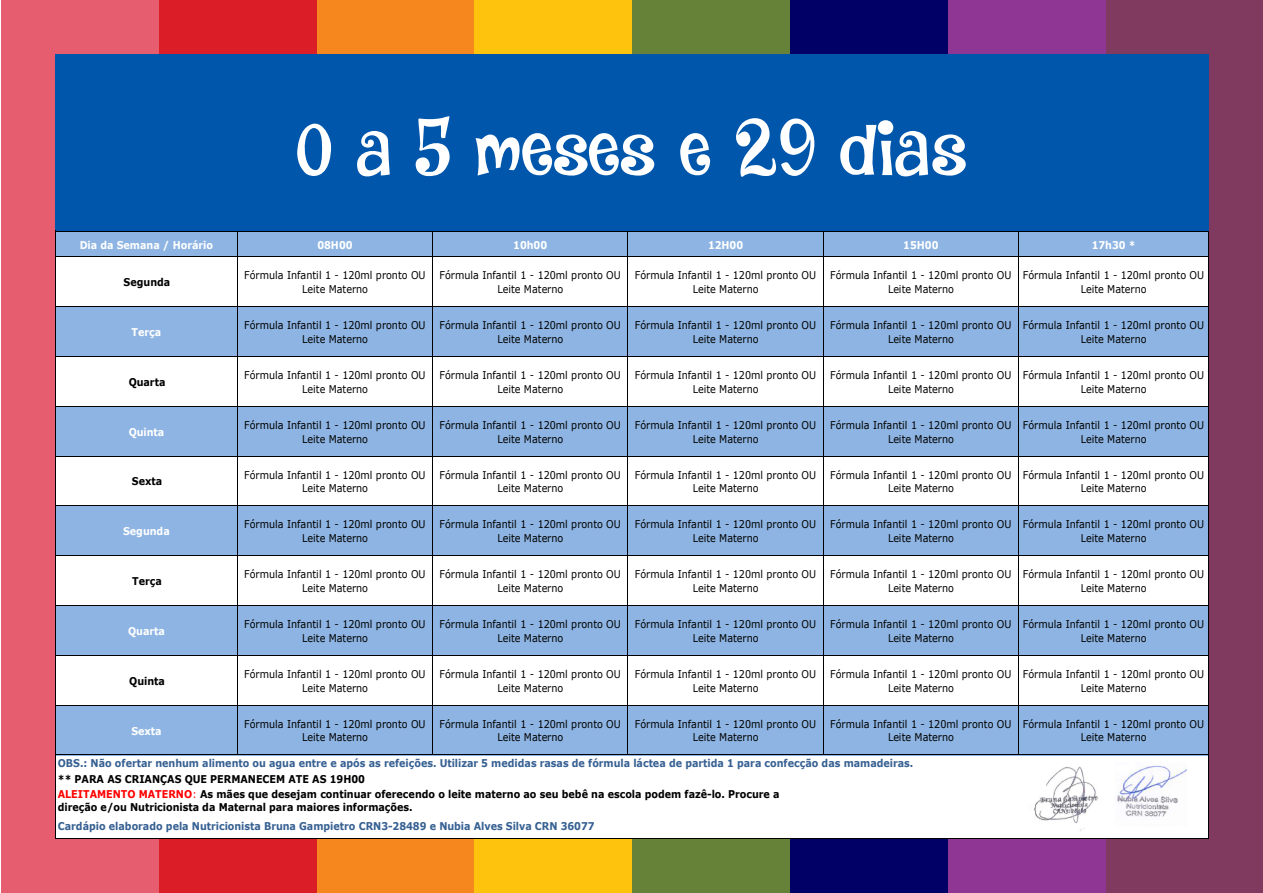
<style>
.page{position:relative;width:1263px;height:893px;background:#fff}
.page>*{position:absolute;margin:0;border:0;box-sizing:border-box;transform-origin:0 0}
.t1{font:72px "DK Jambo";letter-spacing:-.03em;color:#fff}
.Imagem{font:10.65px/13.8px "Verdana";color:#000;text-align:center;scale:.9 1}
.Imagem-2{font:700 10.65px/13.8px "Verdana";color:#000;scale:.9 1}
.Imagem-3{font:700 10.65px "Verdana";color:#366092;scale:.9 1}
.Imagem-4{font:700 10.65px "Verdana";letter-spacing:-.005em;color:#fff;scale:.9 1}
.s1{color:#f00}
.s2{font-weight:400;color:#f00}
</style>
<div class="page">
<div style="left:474px;top:0;width:158px;height:893px;background:#fec30c"></div>
<div style="left:316px;top:0;width:158px;height:893px;background:#f5871e"></div>
<div style="left:632px;top:0;width:158px;height:893px;background:#658238"></div>
<div style="left:790px;top:0;width:158px;height:893px;background:#006"></div>
<div style="left:948px;top:0;width:158px;height:893px;background:#8f3594"></div>
<div style="left:159px;top:0;width:157px;height:893px;background:#db1d28"></div>
<div style="left:1106px;top:0;width:157px;height:893px;background:#803a60"></div>
<div style="left:1px;top:0;width:158px;height:893px;background:#e55d6e"></div>
<div style="left:55px;top:54px;width:1154px;height:785px;background:#fff"></div>
<div style="left:55px;top:54px;width:1154px;height:177px;background:#0056ab"></div>
<div style="left:56px;top:232px;width:1153px;height:25px;background:#8db4e2"></div>
<div style="left:56px;top:307px;width:1153px;height:50px;background:#8db4e2"></div>
<div style="left:56px;top:406px;width:1153px;height:50px;background:#8db4e2"></div>
<div style="left:56px;top:506px;width:1153px;height:50px;background:#8db4e2"></div>
<div style="left:56px;top:606px;width:1153px;height:49px;background:#8db4e2"></div>
<div style="left:56px;top:705px;width:1153px;height:50px;background:#8db4e2"></div>
<hr style="left:55px;top:231px;width:1px;height:608px;background:#000">
<hr style="left:237px;top:232px;width:1px;height:523px;background:#000">
<hr style="left:432px;top:232px;width:1px;height:523px;background:#000">
<hr style="left:627px;top:232px;width:1px;height:523px;background:#000">
<hr style="left:823px;top:232px;width:1px;height:523px;background:#000">
<hr style="left:1018px;top:232px;width:1px;height:523px;background:#000">
<hr style="left:1208px;top:232px;width:1px;height:607px;background:#000">
<hr style="left:56px;top:231px;width:1153px;height:1px;background:#000">
<hr style="left:56px;top:257px;width:1153px;height:1px;background:#000">
<hr style="left:56px;top:306px;width:1153px;height:1px;background:#000">
<hr style="left:56px;top:356px;width:1153px;height:1px;background:#000">
<hr style="left:56px;top:406px;width:1153px;height:1px;background:#000">
<hr style="left:56px;top:456px;width:1153px;height:1px;background:#000">
<hr style="left:56px;top:505px;width:1153px;height:1px;background:#000">
<hr style="left:56px;top:555px;width:1153px;height:1px;background:#000">
<hr style="left:56px;top:605px;width:1153px;height:1px;background:#000">
<hr style="left:56px;top:655px;width:1153px;height:1px;background:#000">
<hr style="left:56px;top:705px;width:1153px;height:1px;background:#000">
<hr style="left:56px;top:754px;width:1153px;height:1px;background:#000">
<hr style="left:56px;top:838px;width:1153px;height:1px;background:#000">
<img style="left:1034px;top:766px;width:64px;height:65px">
<img style="left:1117px;top:765px;width:70px;height:52px">
<p class="t1" style="left:295px;top:102px;width:674px">0 a 5 meses e 29 dias</p>
<p class="Imagem-4" style="left:80px;top:237px;width:150px">Dia da Semana / Horário</p>
<p class="Imagem-4" style="left:317px;top:237px;width:41px">08H00</p>
<p class="Imagem-4" style="left:513px;top:237px;width:39px">10h00</p>
<p class="Imagem-4" style="left:708px;top:237px;width:41px">12H00</p>
<p class="Imagem-4" style="left:903px;top:237px;width:41px">15H00</p>
<p class="Imagem-4" style="left:1092px;top:237px;width:50px">17h30 *</p>
<p class="Imagem-2" style="left:124px;top:275px;width:53px">Segunda</p>
<p class="Imagem" style="left:244px;top:269px;width:203px">Fórmula Infantil 1 - 120ml pronto OU<br>Leite Materno</p>
<p class="Imagem" style="left:440px;top:269px;width:203px">Fórmula Infantil 1 - 120ml pronto OU<br>Leite Materno</p>
<p class="Imagem" style="left:635px;top:269px;width:203px">Fórmula Infantil 1 - 120ml pronto OU<br>Leite Materno</p>
<p class="Imagem" style="left:830px;top:269px;width:203px">Fórmula Infantil 1 - 120ml pronto OU<br>Leite Materno</p>
<p class="Imagem" style="left:1023px;top:269px;width:203px">Fórmula Infantil 1 - 120ml pronto OU<br>Leite Materno</p>
<p class="Imagem-4" style="left:132px;top:325px;width:35px">Terça</p>
<p class="Imagem" style="left:244px;top:318px;width:203px">Fórmula Infantil 1 - 120ml pronto OU<br>Leite Materno</p>
<p class="Imagem" style="left:440px;top:318px;width:203px">Fórmula Infantil 1 - 120ml pronto OU<br>Leite Materno</p>
<p class="Imagem" style="left:635px;top:318px;width:203px">Fórmula Infantil 1 - 120ml pronto OU<br>Leite Materno</p>
<p class="Imagem" style="left:830px;top:318px;width:203px">Fórmula Infantil 1 - 120ml pronto OU<br>Leite Materno</p>
<p class="Imagem" style="left:1023px;top:318px;width:203px">Fórmula Infantil 1 - 120ml pronto OU<br>Leite Materno</p>
<p class="Imagem-2" style="left:129px;top:375px;width:42px">Quarta</p>
<p class="Imagem" style="left:244px;top:368px;width:203px">Fórmula Infantil 1 - 120ml pronto OU<br>Leite Materno</p>
<p class="Imagem" style="left:440px;top:368px;width:203px">Fórmula Infantil 1 - 120ml pronto OU<br>Leite Materno</p>
<p class="Imagem" style="left:635px;top:368px;width:203px">Fórmula Infantil 1 - 120ml pronto OU<br>Leite Materno</p>
<p class="Imagem" style="left:830px;top:368px;width:203px">Fórmula Infantil 1 - 120ml pronto OU<br>Leite Materno</p>
<p class="Imagem" style="left:1023px;top:368px;width:203px">Fórmula Infantil 1 - 120ml pronto OU<br>Leite Materno</p>
<p class="Imagem-4" style="left:129px;top:424px;width:41px">Quinta</p>
<p class="Imagem" style="left:244px;top:418px;width:203px">Fórmula Infantil 1 - 120ml pronto OU<br>Leite Materno</p>
<p class="Imagem" style="left:440px;top:418px;width:203px">Fórmula Infantil 1 - 120ml pronto OU<br>Leite Materno</p>
<p class="Imagem" style="left:635px;top:418px;width:203px">Fórmula Infantil 1 - 120ml pronto OU<br>Leite Materno</p>
<p class="Imagem" style="left:830px;top:418px;width:203px">Fórmula Infantil 1 - 120ml pronto OU<br>Leite Materno</p>
<p class="Imagem" style="left:1023px;top:418px;width:203px">Fórmula Infantil 1 - 120ml pronto OU<br>Leite Materno</p>
<p class="Imagem-2" style="left:132px;top:474px;width:35px">Sexta</p>
<p class="Imagem" style="left:244px;top:468px;width:203px">Fórmula Infantil 1 - 120ml pronto OU<br>Leite Materno</p>
<p class="Imagem" style="left:440px;top:468px;width:203px">Fórmula Infantil 1 - 120ml pronto OU<br>Leite Materno</p>
<p class="Imagem" style="left:635px;top:468px;width:203px">Fórmula Infantil 1 - 120ml pronto OU<br>Leite Materno</p>
<p class="Imagem" style="left:830px;top:468px;width:203px">Fórmula Infantil 1 - 120ml pronto OU<br>Leite Materno</p>
<p class="Imagem" style="left:1023px;top:468px;width:203px">Fórmula Infantil 1 - 120ml pronto OU<br>Leite Materno</p>
<p class="Imagem-4" style="left:123px;top:524px;width:53px">Segunda</p>
<p class="Imagem" style="left:244px;top:517px;width:203px">Fórmula Infantil 1 - 120ml pronto OU<br>Leite Materno</p>
<p class="Imagem" style="left:440px;top:517px;width:203px">Fórmula Infantil 1 - 120ml pronto OU<br>Leite Materno</p>
<p class="Imagem" style="left:635px;top:517px;width:203px">Fórmula Infantil 1 - 120ml pronto OU<br>Leite Materno</p>
<p class="Imagem" style="left:830px;top:517px;width:203px">Fórmula Infantil 1 - 120ml pronto OU<br>Leite Materno</p>
<p class="Imagem" style="left:1023px;top:517px;width:203px">Fórmula Infantil 1 - 120ml pronto OU<br>Leite Materno</p>
<p class="Imagem-2" style="left:132px;top:574px;width:35px">Terça</p>
<p class="Imagem" style="left:244px;top:567px;width:203px">Fórmula Infantil 1 - 120ml pronto OU<br>Leite Materno</p>
<p class="Imagem" style="left:440px;top:567px;width:203px">Fórmula Infantil 1 - 120ml pronto OU<br>Leite Materno</p>
<p class="Imagem" style="left:635px;top:567px;width:203px">Fórmula Infantil 1 - 120ml pronto OU<br>Leite Materno</p>
<p class="Imagem" style="left:830px;top:567px;width:203px">Fórmula Infantil 1 - 120ml pronto OU<br>Leite Materno</p>
<p class="Imagem" style="left:1023px;top:567px;width:203px">Fórmula Infantil 1 - 120ml pronto OU<br>Leite Materno</p>
<p class="Imagem-4" style="left:128px;top:623px;width:42px">Quarta</p>
<p class="Imagem" style="left:244px;top:617px;width:203px">Fórmula Infantil 1 - 120ml pronto OU<br>Leite Materno</p>
<p class="Imagem" style="left:440px;top:617px;width:203px">Fórmula Infantil 1 - 120ml pronto OU<br>Leite Materno</p>
<p class="Imagem" style="left:635px;top:617px;width:203px">Fórmula Infantil 1 - 120ml pronto OU<br>Leite Materno</p>
<p class="Imagem" style="left:830px;top:617px;width:203px">Fórmula Infantil 1 - 120ml pronto OU<br>Leite Materno</p>
<p class="Imagem" style="left:1023px;top:617px;width:203px">Fórmula Infantil 1 - 120ml pronto OU<br>Leite Materno</p>
<p class="Imagem-2" style="left:129px;top:673px;width:41px">Quinta</p>
<p class="Imagem" style="left:244px;top:667px;width:203px">Fórmula Infantil 1 - 120ml pronto OU<br>Leite Materno</p>
<p class="Imagem" style="left:440px;top:667px;width:203px">Fórmula Infantil 1 - 120ml pronto OU<br>Leite Materno</p>
<p class="Imagem" style="left:635px;top:667px;width:203px">Fórmula Infantil 1 - 120ml pronto OU<br>Leite Materno</p>
<p class="Imagem" style="left:830px;top:667px;width:203px">Fórmula Infantil 1 - 120ml pronto OU<br>Leite Materno</p>
<p class="Imagem" style="left:1023px;top:667px;width:203px">Fórmula Infantil 1 - 120ml pronto OU<br>Leite Materno</p>
<p class="Imagem-4" style="left:131px;top:723px;width:35px">Sexta</p>
<p class="Imagem" style="left:244px;top:717px;width:203px">Fórmula Infantil 1 - 120ml pronto OU<br>Leite Materno</p>
<p class="Imagem" style="left:440px;top:717px;width:203px">Fórmula Infantil 1 - 120ml pronto OU<br>Leite Materno</p>
<p class="Imagem" style="left:635px;top:717px;width:203px">Fórmula Infantil 1 - 120ml pronto OU<br>Leite Materno</p>
<p class="Imagem" style="left:830px;top:717px;width:203px">Fórmula Infantil 1 - 120ml pronto OU<br>Leite Materno</p>
<p class="Imagem" style="left:1023px;top:717px;width:203px">Fórmula Infantil 1 - 120ml pronto OU<br>Leite Materno</p>
<p class="Imagem-2" style="left:58px;top:772px;width:343px">** PARA AS CRIANÇAS QUE PERMANECEM ATE AS 19H00</p>
<p class="Imagem-3" style="left:58px;top:819px;width:598px">Cardápio elaborado pela Nutricionista Bruna Gampietro CRN3-28489 e Nubia Alves Silva CRN 36077</p>
<p class="Imagem-3" style="left:58px;top:756px;width:952px">OBS.: Não ofertar nenhum alimento ou agua entre e após as refeições. Utilizar 5 medidas rasas de fórmula láctea de partida 1 para confecção das mamadeiras.</p>
<p class="Imagem-2" style="left:58px;top:787px;width:803px"><span class="s1">ALEITAMENTO MATERNO</span><span class="s2">:</span> As mães que desejam continuar oferecendo o leite materno ao seu bebê na escola podem fazê-lo. Procure a direção e/ou Nutricionista da Maternal para maiores informações.</p>
</div>
